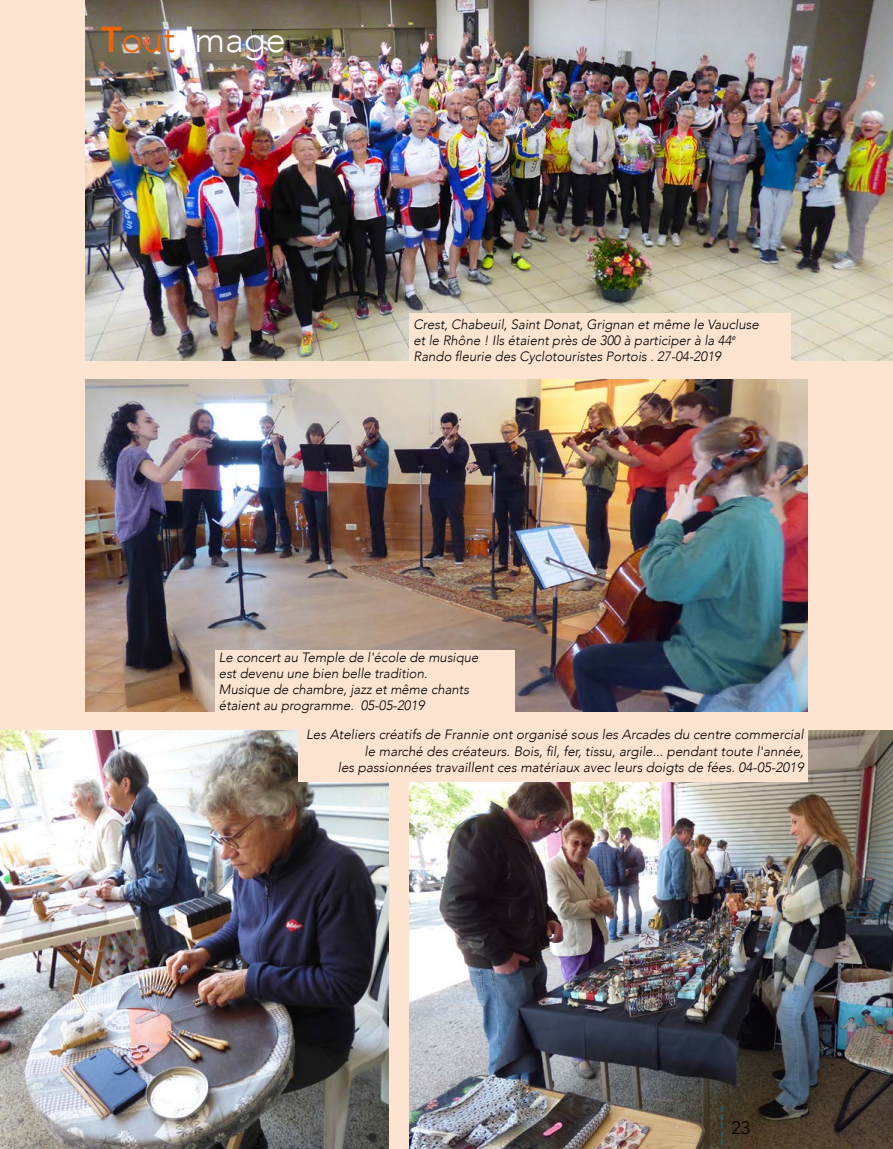
<style>
.page{position:relative;width:893px;height:1149px;background:#fff}
.page>*{position:absolute;margin:0;border:0;box-sizing:border-box;transform-origin:0 0}
.t1{font:300 36px "Avenir";color:#fff}
.t2{font:300 18px "Avenir";color:#000}
.t3{font:italic 300 13.5px/16.2px "Avenir";color:#000}
.s1{font-weight:800;color:#ec6608}
.s2{color:#ec6608}
.s3{font-weight:800}
</style>
<div class="page">
<div style="left:0;top:0;width:893px;height:1148px;background:#fde4d0"></div>
<img style="left:85px;top:0;width:808px;height:360px">
<div style="left:409px;top:313px;width:382px;height:55px;background:#fde4d0"></div>
<img style="left:0;top:730px;width:388px;height:418px">
<img style="left:409px;top:730px;width:484px;height:418px">
<div style="left:299px;top:725px;width:509px;height:56px;background:#fde4d0"></div>
<img style="left:85px;top:379px;width:723px;height:332px">
<div style="left:215px;top:650px;width:299px;height:64px;background:#fde4d0"></div>
<svg style="left:721px;top:1106px;width:2px;height:42px"></svg>
<h1 class="t1" style="left:101px;top:18px;width:186px"><span class="s1">T</span><span class="s2">out</span> <span class="s3">I</span>mage</h1>
<p class="t3" style="left:414px;top:316px;width:347px">Crest, Chabeuil, Saint Donat, Grignan et même le Vaucluse et le Rhône ! Ils étaient près de 300 à participer à la 44<sup>e<br></sup>Rando fleurie des Cyclotouristes Portois . 27-04-2019</p>
<p class="t3" style="left:219px;top:648px;width:261px">Le concert au Temple de l'école de musique est devenu une bien belle tradition.<br>Musique de chambre, jazz et même chants étaient au programme. 05-05-2019</p>
<p class="t3" style="left:306px;top:726px;width:499px;text-align:right">Les Ateliers créatifs de Frannie ont organisé sous les Arcades du centre commercial le marché des créateurs. Bois, fil, fer, tissu, argile... pendant toute l'année,<br>les passionnées travaillent ces matériaux avec leurs doigts de fées. 04-05-2019</p>
<h2 class="t2" style="left:731px;top:1116px;width:20px">23</h2>
</div>
